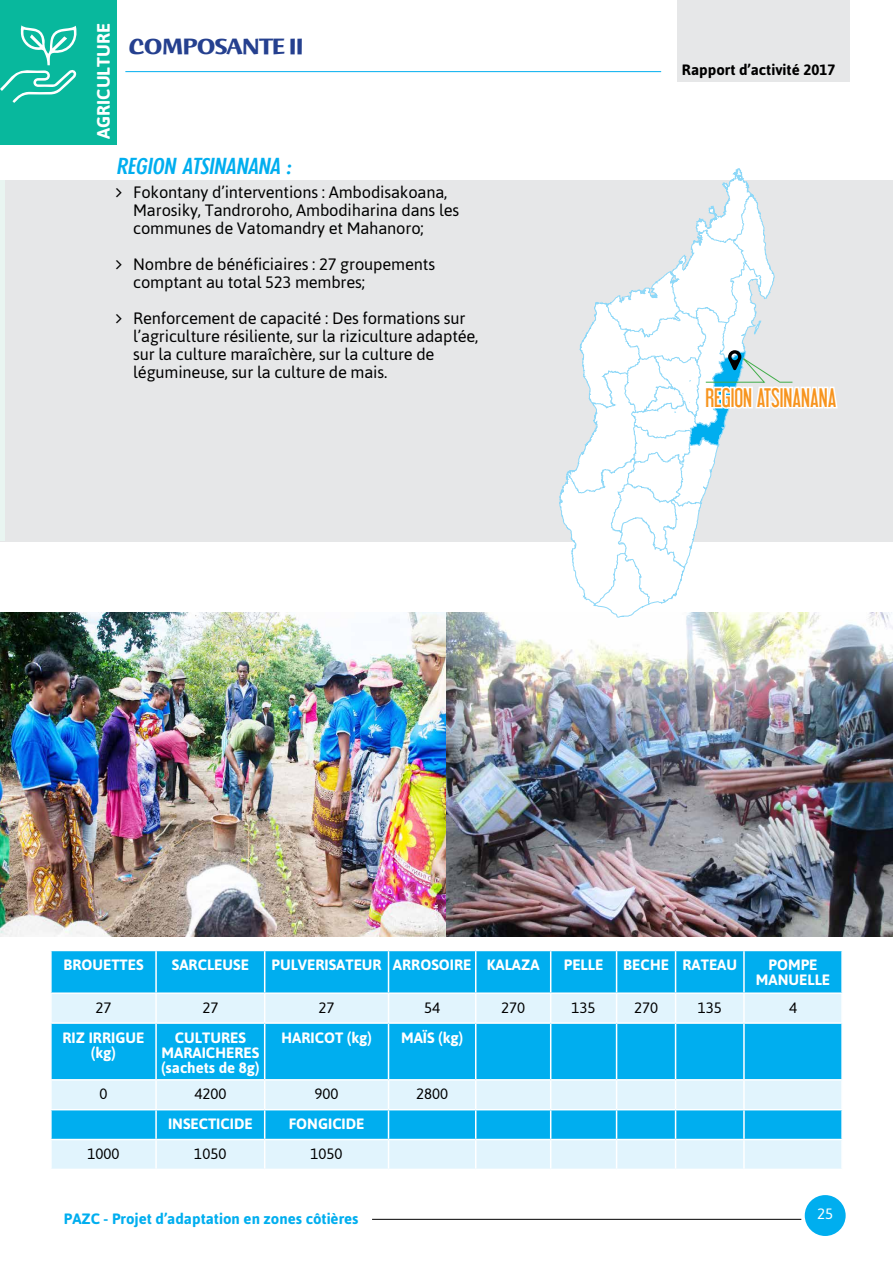
<style>
.page{position:relative;width:893px;height:1263px;background:#fff}
.page>*{position:absolute;margin:0;border:0;box-sizing:border-box;transform-origin:0 0}
.t1{font:24px "Libel Suit";color:#f7941e}
.t2{font:24px "Humana Sans ITCTT Bold";letter-spacing:-.04em;color:#25408f}
.t3{font:italic 500 condensed 22.5px "Limerick";color:#00aeef}
.t4{font:700 18px "Asap";color:#fff}
.t5{font:16.5px/18px "Asap";letter-spacing:-.01em;color:#000}
.t6{font:700 15px/15px "Asap";color:#fff;text-align:center}
.t7{font:15px "Asap";color:#000}
.t8{font:700 15px "Asap";color:#00aeef}
.t9{font:700 15px "Asap";color:#000}
.t10{font:15px "Asap";color:#fff}
</style>
<div class="page">
<div style="left:677px;top:0;width:173px;height:81px;background:#e6e7e8"></div>
<div style="left:0;top:180px;width:893px;height:361px;background:#e6e7e8"></div>
<hr style="left:0;top:180px;width:4px;height:360px;background:#e9f5f1">
<div style="left:52px;top:1140px;width:789px;height:29px;background:#e1f4fd"></div>
<svg style="left:52px;top:1024px;width:789px;height:115px;background:#3cc0f2"></svg>
<svg style="left:52px;top:951px;width:789px;height:71px;background:#5ecbf4"></svg>
<hr style="left:743px;top:994px;width:2px;height:28px;background:#fff">
<hr style="left:155px;top:1080px;width:2px;height:29px;background:#fff">
<hr style="left:743px;top:1080px;width:2px;height:29px;background:#fff">
<hr style="left:50px;top:1109px;width:106px;height:1px;background:#fff">
<hr style="left:156px;top:1109px;width:109px;height:1px;background:#fff">
<hr style="left:155px;top:1110px;width:2px;height:29px;background:#fff">
<hr style="left:265px;top:1109px;width:123px;height:1px;background:#fff">
<hr style="left:388px;top:1109px;width:88px;height:1px;background:#fff">
<hr style="left:476px;top:1109px;width:75px;height:1px;background:#fff">
<hr style="left:551px;top:1109px;width:66px;height:1px;background:#fff">
<hr style="left:617px;top:1109px;width:59px;height:1px;background:#fff">
<hr style="left:676px;top:1109px;width:68px;height:1px;background:#fff">
<hr style="left:744px;top:1109px;width:99px;height:1px;background:#fff">
<hr style="left:743px;top:1110px;width:2px;height:29px;background:#fff">
<hr style="left:155px;top:1140px;width:2px;height:29px;background:#fff">
<svg style="left:264px;top:1080px;width:1px;height:89px"></svg>
<svg style="left:388px;top:1080px;width:1px;height:89px"></svg>
<svg style="left:475px;top:1080px;width:1px;height:89px"></svg>
<svg style="left:550px;top:1080px;width:1px;height:89px"></svg>
<svg style="left:616px;top:1080px;width:1px;height:89px"></svg>
<svg style="left:675px;top:1080px;width:1px;height:89px"></svg>
<hr style="left:743px;top:1140px;width:2px;height:29px;background:#fff">
<hr style="left:50px;top:992px;width:106px;height:2px;background:#fff">
<hr style="left:156px;top:992px;width:109px;height:2px;background:#fff">
<hr style="left:265px;top:992px;width:123px;height:2px;background:#fff">
<hr style="left:388px;top:992px;width:88px;height:2px;background:#fff">
<hr style="left:476px;top:992px;width:75px;height:2px;background:#fff">
<hr style="left:551px;top:992px;width:66px;height:2px;background:#fff">
<hr style="left:617px;top:992px;width:59px;height:2px;background:#fff">
<hr style="left:676px;top:992px;width:68px;height:2px;background:#fff">
<hr style="left:744px;top:992px;width:99px;height:2px;background:#fff">
<hr style="left:50px;top:1079px;width:106px;height:1px;background:#fff">
<hr style="left:155px;top:1024px;width:2px;height:55px;background:#fff">
<hr style="left:156px;top:1079px;width:109px;height:1px;background:#fff">
<hr style="left:264px;top:1024px;width:1px;height:55px;background:#fff">
<hr style="left:265px;top:1079px;width:123px;height:1px;background:#fff">
<hr style="left:388px;top:1024px;width:1px;height:55px;background:#fff">
<hr style="left:388px;top:1079px;width:88px;height:1px;background:#fff">
<hr style="left:475px;top:1024px;width:1px;height:55px;background:#fff">
<hr style="left:476px;top:1079px;width:75px;height:1px;background:#fff">
<hr style="left:550px;top:1024px;width:1px;height:55px;background:#fff">
<hr style="left:551px;top:1079px;width:66px;height:1px;background:#fff">
<hr style="left:616px;top:1024px;width:1px;height:55px;background:#fff">
<hr style="left:617px;top:1079px;width:59px;height:1px;background:#fff">
<hr style="left:675px;top:1024px;width:1px;height:55px;background:#fff">
<hr style="left:676px;top:1079px;width:68px;height:1px;background:#fff">
<hr style="left:743px;top:1024px;width:2px;height:55px;background:#fff">
<hr style="left:744px;top:1079px;width:99px;height:1px;background:#fff">
<img style="left:0;top:612px;width:893px;height:324px">
<svg style="left:558px;top:168px;width:281px;height:450px"></svg>
<hr style="left:125px;top:71px;width:536px;height:1px;background:#00aeef">
<hr style="left:372px;top:1219px;width:429px;height:1px;background:#000">
<div style="left:805px;top:1195px;width:41px;height:41px;background:#00aeef;border-radius:50%"></div>
<div style="left:0;top:0;width:116px;height:144px;background:#08b89d"></div>
<svg style="left:0;top:25px;width:77px;height:78px"></svg>
<p class="t4" style="left:91px;top:139px;width:117px;rotate:-90deg">AGRICULTURE</p>
<h1 class="t2" style="left:129px;top:34px;width:177px">COMPOSANTE II</h1>
<h2 class="t3" style="left:116px;top:153px;width:103px">REGION ATSINANANA</h2>
<h2 class="t3" style="left:286px;top:153px;width:6px">:</h2>
<p class="t5" style="left:133px;top:183px;width:328px">Fokontany d’interventions : Ambodisakoana,<br>Marosiky, Tandroroho, Ambodiharina dans les communes de Vatomandry et Mahanoro;</p>
<p class="t5" style="left:133px;top:255px;width:303px">Nombre de bénéficiaires : 27 groupements comptant au total 523 membres;</p>
<p class="t5" style="left:133px;top:309px;width:347px">Renforcement de capacité : Des formations sur l’agriculture résiliente, sur la riziculture adaptée, sur la culture maraîchère, sur la culture de légumineuse, sur la culture de mais.</p>
<p class="t9" style="left:682px;top:60px;width:155px">Rapport d’activité 2017</p>
<h1 class="t1" style="left:705px;top:383px;width:133px">REGION ATSINANANA</h1>
<p class="t6" style="left:63px;top:957px;width:82px">BROUETTES</p>
<p class="t6" style="left:172px;top:957px;width:78px">SARCLEUSE</p>
<p class="t6" style="left:271px;top:957px;width:270px">PULVERISATEUR ARROSOIRE KALAZA</p>
<p class="t6" style="left:564px;top:957px;width:41px">PELLE</p>
<p class="t6" style="left:623px;top:957px;width:115px">BECHE RATEAU</p>
<p class="t6" style="left:756px;top:957px;width:76px">POMPE<br>MANUELLE</p>
<p class="t7" style="left:95px;top:998px;width:18px">27</p>
<p class="t7" style="left:202px;top:998px;width:18px">27</p>
<p class="t7" style="left:319px;top:998px;width:18px">27</p>
<p class="t7" style="left:424px;top:998px;width:18px">54</p>
<p class="t7" style="left:501px;top:998px;width:26px">270</p>
<p class="t7" style="left:572px;top:998px;width:26px">135</p>
<p class="t7" style="left:634px;top:998px;width:26px">270</p>
<p class="t7" style="left:698px;top:998px;width:26px">135</p>
<p class="t7" style="left:789px;top:998px;width:10px">4</p>
<p class="t6" style="left:63px;top:1029px;width:83px">RIZ IRRIGUE (kg)</p>
<p class="t6" style="left:161px;top:1029px;width:100px">CULTURES<br>MARAICHERES (sachets de 8g)</p>
<p class="t6" style="left:281px;top:1029px;width:92px">HARICOT (kg)</p>
<p class="t6" style="left:401px;top:1029px;width:64px">MAÏS (kg)</p>
<p class="t7" style="left:99px;top:1084px;width:10px">0</p>
<p class="t7" style="left:194px;top:1084px;width:34px">4200</p>
<p class="t7" style="left:315px;top:1084px;width:26px">900</p>
<p class="t7" style="left:416px;top:1084px;width:34px">2800</p>
<p class="t6" style="left:168px;top:1116px;width:86px">INSECTICIDE</p>
<p class="t6" style="left:289px;top:1116px;width:77px">FONGICIDE</p>
<p class="t7" style="left:87px;top:1144px;width:34px">1000</p>
<p class="t7" style="left:194px;top:1144px;width:34px">1050</p>
<p class="t7" style="left:311px;top:1144px;width:34px">1050</p>
<p class="t8" style="left:64px;top:1209px;width:296px">PAZC - Projet d’adaptation en zones côtières</p>
<p class="t10" style="left:817px;top:1204px;width:18px">25</p>
</div>
